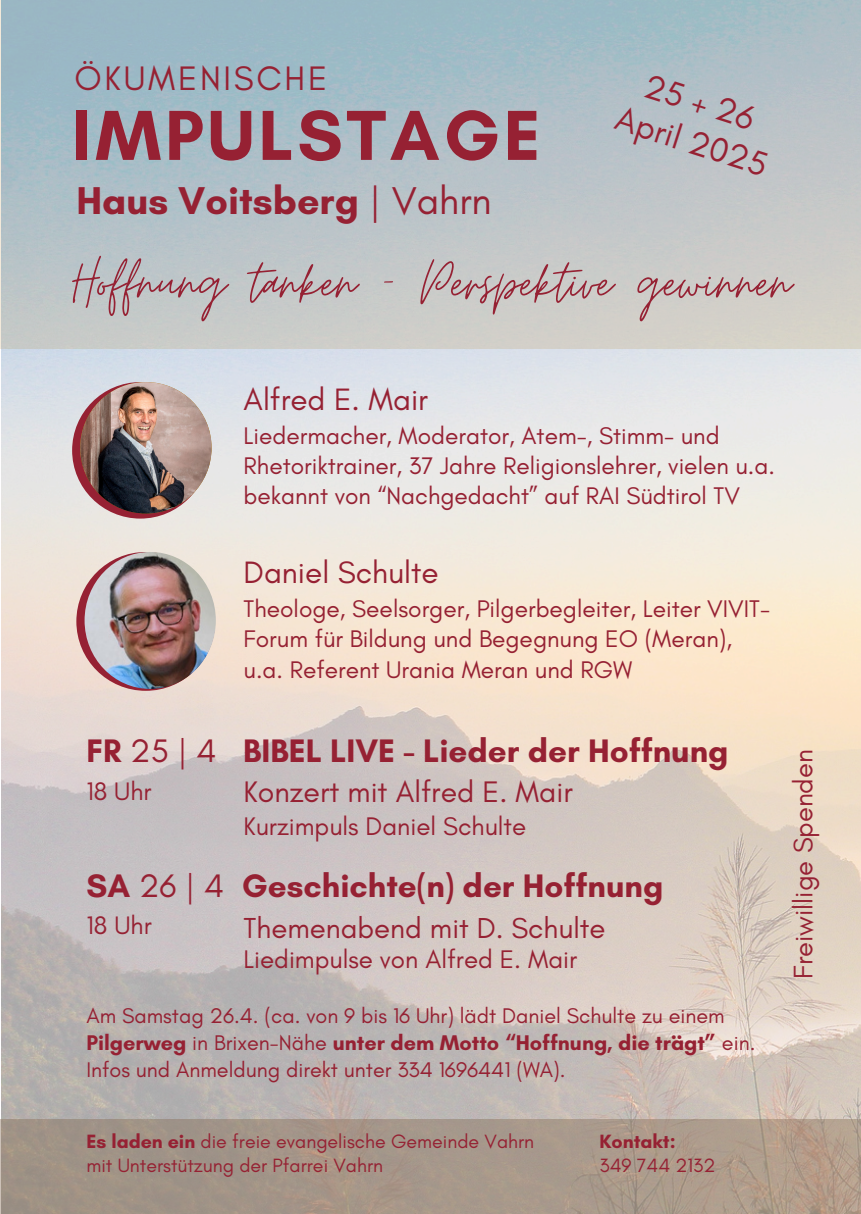
<style>
.page{position:relative;width:861px;height:1214px;background:#fff}
.page>*{position:absolute;margin:0;border:0;box-sizing:border-box;transform-origin:0 0}
.t1{font:700 72px "Glacial Indifference";letter-spacing:.055em;color:#962133}
.t2{font:65.2px "Moon Time";color:#962133}
.t3{font:700 39.4px "Glacial Indifference";color:#962133}
.t4{font:34.6px "Glacial Indifference";letter-spacing:.08em;color:#962133}
.t5{font:700 33.2px "Glacial Indifference";color:#962133}
.t6{font:31.4px "Glacial Indifference";color:#962133}
.t7{font:30.2px "Glacial Indifference";color:#962133}
.t8{font:29.4px "Glacial Indifference";color:#962133}
.t9{font:27.2px "Glacial Indifference";color:#962133}
.t10{font:26px "Glacial Indifference";color:#962133}
.t11{font:25.8px "Glacial Indifference";color:#962133}
.t12{font:24.4px/30.2px "Glacial Indifference";color:#962133}
.t13{font:21.6px/27px "Glacial Indifference";color:#962133}
.t14{font:19.6px/24px "Glacial Indifference";color:#962133}
.t15{font:700 19.6px "Glacial Indifference";color:#962133}
.s1{font-weight:400}
.s2{font-weight:700}
</style>
<div class="page">
<img style="left:2px;top:349px;width:859px;height:770px">
<svg style="left:0;top:0;width:861px;height:349px;background:#b5c2c7"></svg>
<div style="left:72px;top:382px;width:137px;height:136px;background:#962133;border-radius:50%"></div>
<img style="left:80px;top:382px;width:132px;height:131px;border-radius:50%">
<svg style="left:76px;top:552px;width:139px;height:139px"></svg>
<img style="left:85px;top:552px;width:131px;height:137px;border-radius:50%">
<div style="left:0;top:1119px;width:861px;height:94px;background:linear-gradient(to right,#9c9185,#b29e8d)"></div>
<h2 class="t4" style="left:75px;top:57px;width:254px">ÖKUMENISCHE</h2>
<p class="t1" style="left:72px;top:91px;width:470px">IMPULSTAGE</p>
<p class="t4" style="left:623px;top:97px;width:159px;rotate:18deg">April 2025</p>
<p class="t4" style="left:652px;top:64px;width:115px;rotate:18deg">25 + 26</p>
<h5 class="t3" style="left:76px;top:177px;width:417px">Haus Voitsberg <span class="s1">| Vahrn</span></h5>
<h4 class="t2" style="left:72px;top:243px;width:721px">Hoffnung tanken - Perspektive gewinnen</h4>
<p class="t6" style="left:244px;top:380px;width:186px">Alfred E. Mair</p>
<p class="t12" style="left:244px;top:420px;width:533px">Liedermacher, Moderator, Atem-, Stimm- und<br>Rhetoriktrainer, 37 Jahre Religionslehrer, vielen u.a. bekannt von “Nachgedacht” auf RAI Südtirol TV</p>
<p class="t6" style="left:244px;top:553px;width:197px">Daniel Schulte</p>
<p class="t12" style="left:244px;top:593px;width:528px">Theologe, Seelsorger, Pilgerbegleiter, Leiter VIVIT-<br>Forum für Bildung und Begegnung EO (Meran),</p>
<h6 class="t12" style="left:244px;top:654px;width:390px">u.a. Referent Urania Meran und RGW</h6>
<h5 class="t5" style="left:86px;top:731px;width:644px">FR <span class="s1">25 | 4</span> BIBEL LIVE - Lieder der Hoffnung</h5>
<h6 class="t11" style="left:86px;top:775px;width:67px">18 Uhr</h6>
<h5 class="t7" style="left:244px;top:773px;width:331px">Konzert mit Alfred E. Mair</h5>
<h5 class="t10" style="left:244px;top:810px;width:284px">Kurzimpuls Daniel Schulte</h5>
<h6 class="t5" style="left:87px;top:865px;width:578px">SA <span class="s1">26 | 4</span> Geschichte(n) der Hoffnung</h6>
<h6 class="t11" style="left:87px;top:910px;width:67px">18 Uhr</h6>
<h6 class="t8" style="left:244px;top:910px;width:364px">Themenabend mit D. Schulte</h6>
<h6 class="t10" style="left:244px;top:943px;width:335px">Liedimpulse von Alfred E. Mair</h6>
<p class="t13" style="left:86px;top:1001px;width:671px">Am Samstag 26.4. (ca. von 9 bis 16 Uhr) lädt Daniel Schulte zu einem<br><span class="s2">Pilgerweg</span> in Brixen-Nähe <span class="s2">unter dem Motto “Hoffnung, die trägt”</span> ein.<br>Infos und Anmeldung direkt unter 334 1696441 (WA).</p>
<p class="t14" style="left:87px;top:1129px;width:449px"><span class="s2">Es laden ein</span> die freie evangelische Gemeinde Vahrn mit Unterstützung der Pfarrei Vahrn</p>
<p class="t15" style="left:600px;top:1129px;width:78px">Kontakt:</p>
<p class="t14" style="left:600px;top:1153px;width:117px">349 744 2132</p>
<p class="t9" style="left:787px;top:979px;width:231px;rotate:-90deg">Freiwillige Spenden</p>
</div>
